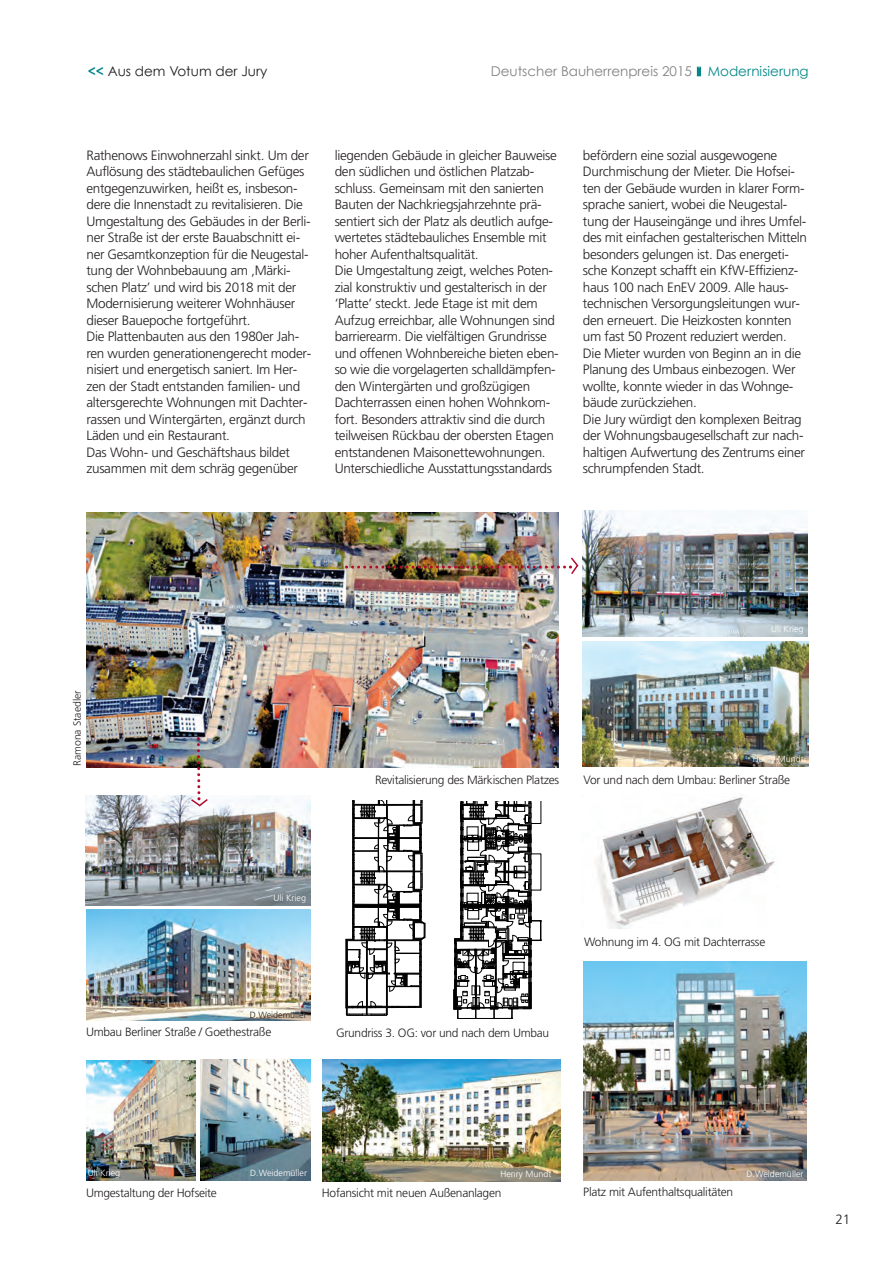
<style>
.page{position:relative;width:893px;height:1263px;background:#fff}
.page>*{position:absolute;margin:0;border:0;box-sizing:border-box;transform-origin:0 0}
.t1{font:300 13.5px/16.5px "Frutiger";letter-spacing:-.02em;color:#231f20}
.t2{font:13.5px "Century Gothic";color:#808285}
.t3{font:13.5px "Century Gothic";color:#231f20}
.t4{font:13.5px "Lucida Grande";color:#231f20}
.t5{font:300 12px "Frutiger";letter-spacing:-.02em;color:#231f20}
.t6{font:300 10.5px "Frutiger";color:#231f20}
.t7{font:300 9px "Frutiger";color:#fff}
.t8{font:300 9px "Frutiger";color:#231f20}
.s1{font-weight:700;color:#05878a}
.s2{color:#05878a}
</style>
<div class="page">
<img style="left:86px;top:795px;width:224px;height:111px">
<img style="left:86px;top:512px;width:473px;height:255px">
<img style="left:322px;top:1060px;width:238px;height:121px">
<img style="left:86px;top:1060px;width:110px;height:120px">
<svg style="left:346px;top:801px;width:80px;height:215px"></svg>
<svg style="left:453px;top:802px;width:89px;height:217px"></svg>
<img style="left:583px;top:511px;width:224px;height:125px">
<img style="left:583px;top:642px;width:226px;height:125px">
<img style="left:86px;top:910px;width:224px;height:110px">
<img style="left:201px;top:1060px;width:109px;height:120px">
<img style="left:583px;top:962px;width:224px;height:219px">
<img style="left:595px;top:795px;width:180px;height:133px">
<svg style="left:697px;top:67px;width:4px;height:9px"></svg>
<svg style="left:190px;top:736px;width:19px;height:72px"></svg>
<img style="left:345px;top:556px;width:234px;height:20px">
<img style="left:343px;top:584px;width:84px;height:67px">
<p class="t3" style="left:88px;top:62px;width:181px"><span class="s1">&lt;&lt;</span> aus dem Votum der Jury</p>
<p class="t2" style="left:491px;top:63px;width:319px">Deutscher Bauherrenpreis 2015 <span class="s2">Modernisierung</span></p>
<p class="t1" style="left:86px;top:148px;width:226px">Rathenows Einwohnerzahl sinkt. Um der Auflösung des städtebaulichen Gefüges entgegenzuwirken, heißt es, insbeson&shy;dere die Innenstadt zu revitalisieren. Die Umgestaltung des Gebäudes in der Berli&shy;ner Straße ist der erste Bauabschnitt ei&shy;ner Gesamtkonzeption für die Neugestal&shy;tung der Wohnbebauung am ‚Märki&shy;schen Platz’ und wird bis 2018 mit der Modernisierung weiterer Wohnhäuser dieser Bauepoche fortgeführt.<br>Die Plattenbauten aus den 1980er Jah&shy;ren wurden generationengerecht moder&shy;nisiert und energetisch saniert. Im Her&shy;zen der Stadt entstanden familien- und altersgerechte Wohnungen mit Dachter&shy;rassen und Wintergärten, ergänzt durch Läden und ein Restaurant.<br>Das Wohn- und Geschäftshaus bildet zusammen mit dem schräg gegenüber</p>
<p class="t1" style="left:335px;top:148px;width:224px">liegenden Gebäude in gleicher Bauweise den südlichen und östlichen Platzab&shy;schluss. Gemeinsam mit den sanierten Bauten der Nachkriegsjahrzehnte prä&shy;sentiert sich der Platz als deutlich aufge&shy;wertetes städtebauliches Ensemble mit hoher Aufenthaltsqualität.<br>Die Umgestaltung zeigt, welches Poten&shy;zial konstruktiv und gestalterisch in der ‘Platte’ steckt. Jede Etage ist mit dem Aufzug erreichbar, alle Wohnungen sind barrierearm. Die vielfaltigen Grundrisse</p>
<p class="t4" style="left:455px;top:328px;width:8px">̈</p>
<p class="t1" style="left:335px;top:346px;width:225px">und offenen Wohnbereiche bieten eben&shy;so wie die vorgelagerten schalldämpfen&shy;den Wintergarten und großzugigen</p>
<p class="t4" style="left:410px;top:378px;width:8px">̈</p>
<p class="t4" style="left:499px;top:378px;width:8px">̈</p>
<p class="t1" style="left:335px;top:395px;width:221px">Dachterrassen einen hohen Wohnkom&shy;fort. Besonders attraktiv sind die durch teilweisen Rückbau der obersten Etagen entstandenen Maisonettewohnungen.<br>Unterschiedliche Ausstattungsstandards</p>
<p class="t1" style="left:583px;top:148px;width:226px">befördern eine sozial ausgewogene Durchmischung der Mieter. Die Hofsei&shy;ten der Gebäude wurden in klarer Form&shy;sprache saniert, wobei die Neugestal&shy;tung der Hauseingänge und ihres Umfel&shy;des mit einfachen gestalterischen Mitteln besonders gelungen ist. Das energeti&shy;sche Konzept schafft ein KfW-Effizienz&shy;haus 100 nach EnEV 2009. Alle haus&shy;technischen Versorgungsleitungen wur&shy;den erneuert. Die Heizkosten konnten um fast 50 Prozent reduziert werden.<br>Die Mieter wurden von Beginn an in die Planung des Umbaus einbezogen. Wer wollte, konnte wieder in das Wohnge&shy;bäude zurückziehen.<br>Die Jury würdigt den komplexen Beitrag der Wohnungsbaugesellschaft zur nach&shy;haltigen Aufwertung des Zentrums einer schrumpfenden Stadt.</p>
<p class="t6" style="left:73px;top:766px;width:77px;rotate:-90deg">Ramona Staedler</p>
<p class="t7" style="left:771px;top:626px;width:34px">Uli Krieg</p>
<p class="t7" style="left:753px;top:756px;width:53px">Henry Mundt</p>
<p class="t5" style="left:375px;top:774px;width:186px">Revitalisierung des Märkischen Platzes</p>
<p class="t5" style="left:584px;top:774px;width:208px">Vor und nach dem Umbau: Berliner Straße</p>
<p class="t7" style="left:274px;top:894px;width:34px">Uli Krieg</p>
<p class="t8" style="left:250px;top:1011px;width:58px">D.Weidemüller</p>
<p class="t5" style="left:86px;top:1027px;width:187px">Umbau Berliner Straße / Goethestraße</p>
<p class="t5" style="left:336px;top:1028px;width:215px">Grundriss 3. OG: vor und nach dem Umbau</p>
<p class="t5" style="left:584px;top:937px;width:183px">Wohnung im 4. OG mit Dachterrasse</p>
<p class="t7" style="left:88px;top:1169px;width:34px">Uli Krieg</p>
<p class="t5" style="left:86px;top:1188px;width:132px">Umgestaltung der Hofseite</p>
<p class="t7" style="left:250px;top:1169px;width:58px">D.Weidemüller</p>
<p class="t7" style="left:500px;top:1170px;width:53px">Henry Mundt</p>
<p class="t7" style="left:747px;top:1170px;width:58px">D.Weidemüller</p>
<p class="t5" style="left:322px;top:1188px;width:181px">Hofansicht mit neuen Außenanlagen</p>
<p class="t5" style="left:583px;top:1187px;width:151px">Platz mit Aufenthaltsqualitäten</p>
<p class="t1" style="left:835px;top:1212px;width:17px">21</p>
</div>
